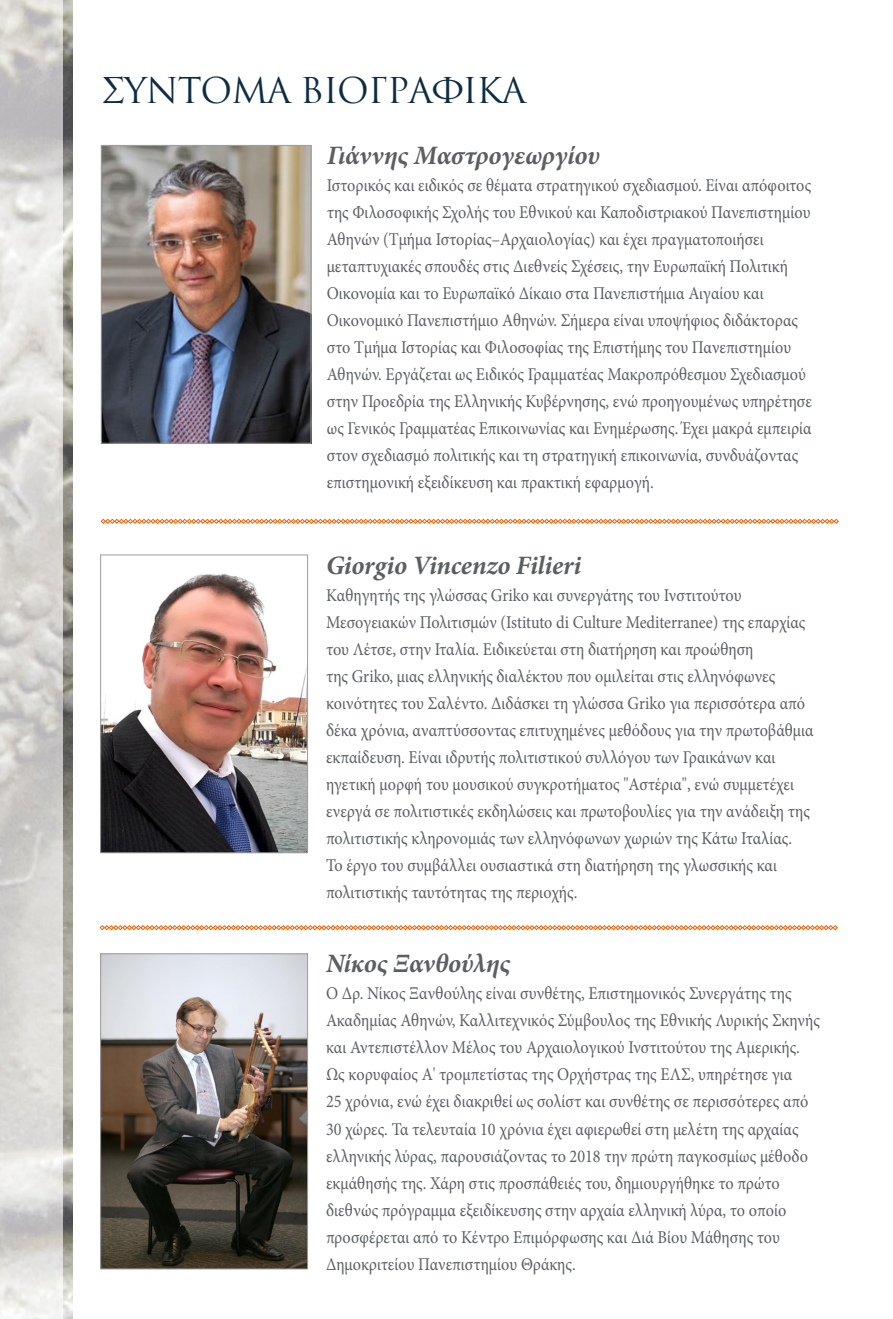
<style>
.page{position:relative;width:893px;height:1319px;background:#fff}
.page>*{position:absolute;margin:0;border:0;box-sizing:border-box;transform-origin:0 0}
.t1{font:34.65px "CF Colosseum";letter-spacing:-.03em;color:#0e2d42}
.t2{font:italic 700 26.55px "Minion Pro";letter-spacing:-.01em;color:#5b5f62}
.t3{font:18px/27px "Minion Pro";color:#5b5f62;scale:.9 1}
</style>
<div class="page">
<img style="left:63px;top:0;width:9px;height:1318px">
<svg style="left:0;top:0;width:63px;height:1318px;background:#d8d7d4"></svg>
<img style="left:103px;top:147px;width:206px;height:294px">
<div style="left:101px;top:145px;width:210px;height:298px;border:1px solid #9d9d9c"></div>
<svg style="left:100px;top:925px;width:738px;height:5px"></svg>
<svg style="left:101px;top:518px;width:738px;height:6px"></svg>
<img style="left:102px;top:573px;width:204px;height:278px">
<div style="left:100px;top:554px;width:208px;height:299px;border:1px solid #9d9d9c"></div>
<img style="left:102px;top:955px;width:204px;height:311px">
<div style="left:100px;top:953px;width:208px;height:315px;border:1px solid #9d9d9c"></div>
<h1 class="t1" style="left:101px;top:70px;width:427px">ΣΥΝΤΟΜΑ ΒΙΟΓΡΑΦΙΚΑ</h1>
<h2 class="t2" style="left:327px;top:136px;width:275px">Γιάννης Μαστρογεωργίου</h2>
<p class="t3" style="left:327px;top:172px;width:541px">Ιστορικός και ειδικός σε θέματα στρατηγικού σχεδιασμού. Είναι απόφοιτος της Φιλοσοφικής Σχολής του Εθνικού και Καποδιστριακού Πανεπιστημίου Αθηνών (Τμήμα Ιστορίας–Αρχαιολογίας) και έχει πραγματοποιήσει μεταπτυχιακές σπουδές στις Διεθνείς Σχέσεις, την Ευρωπαϊκή Πολιτική Οικονομία και το Ευρωπαϊκό Δίκαιο στα Πανεπιστήμια Αιγαίου και Οικονομικό Πανεπιστήμιο Αθηνών. Σήμερα είναι υποψήφιος διδάκτορας στο Τμήμα Ιστορίας και Φιλοσοφίας της Επιστήμης του Πανεπιστημίου Αθηνών. Εργάζεται ως Ειδικός Γραμματέας Μακροπρόθεσμου Σχεδιασμού στην Προεδρία της Ελληνικής Κυβέρνησης, ενώ προηγουμένως υπηρέτησε ως Γενικός Γραμματέας Επικοινωνίας και Ενημέρωσης. Έχει μακρά εμπειρία στον σχεδιασμό πολιτικής και τη στρατηγική επικοινωνία, συνδυάζοντας επιστημονική εξειδίκευση και πρακτική εφαρμογή.</p>
<h2 class="t2" style="left:326px;top:546px;width:257px">Giorgio Vincenzo Filieri</h2>
<p class="t3" style="left:326px;top:581px;width:543px">Kαθηγητής της γλώσσας Griko και συνεργάτης του Ινστιτούτου Μεσογειακών Πολιτισμών (Istituto di Culture Mediterranee) της επαρχίας του Λέτσε, στην Ιταλία. Ειδικεύεται στη διατήρηση και προώθηση<br>της Griko, μιας ελληνικής διαλέκτου που ομιλείται στις ελληνόφωνες κοινότητες του Σαλέντο. Διδάσκει τη γλώσσα Griko για περισσότερα από δέκα χρόνια, αναπτύσσοντας επιτυχημένες μεθόδους για την πρωτοβάθμια εκπαίδευση. Είναι ιδρυτής πολιτιστικού συλλόγου των Γραικάνων και ηγετική μορφή του μουσικού συγκροτήματος "Αστέρια", ενώ συμμετέχει ενεργά σε πολιτιστικές εκδηλώσεις και πρωτοβουλίες για την ανάδειξη της πολιτιστικής κληρονομιάς των ελληνόφωνων χωριών της Κάτω Ιταλίας.<br>Το έργο του συμβάλλει ουσιαστικά στη διατήρηση της γλωσσικής και πολιτιστικής ταυτότητας της περιοχής.</p>
<h2 class="t2" style="left:326px;top:944px;width:186px">Νίκος Ξανθούλης</h2>
<p class="t3" style="left:326px;top:980px;width:550px">Ο Δρ. Νίκος Ξανθούλης είναι συνθέτης, Επιστημονικός Συνεργάτης της Ακαδημίας Αθηνών, Καλλιτεχνικός Σύμβουλος της Εθνικής Λυρικής Σκηνής και Αντεπιστέλλον Μέλος του Αρχαιολογικού Ινστιτούτου της Αμερικής.<br>Ως κορυφαίος Α' τρομπετίστας της Ορχήστρας της ΕΛΣ, υπηρέτησε για<br>25 χρόνια, ενώ έχει διακριθεί ως σολίστ και συνθέτης σε περισσότερες από 30 χώρες. Τα τελευταία 10 χρόνια έχει αφιερωθεί στη μελέτη της αρχαίας ελληνικής λύρας, παρουσιάζοντας το 2018 την πρώτη παγκοσμίως μέθοδο εκμάθησής της. Χάρη στις προσπάθειές του, δημιουργήθηκε το πρώτο διεθνώς πρόγραμμα εξειδίκευσης στην αρχαία ελληνική λύρα, το οποίο προσφέρεται από το Κέντρο Επιμόρφωσης και Διά Βίου Μάθησης του Δημοκριτείου Πανεπιστημίου Θράκης.</p>
</div>
